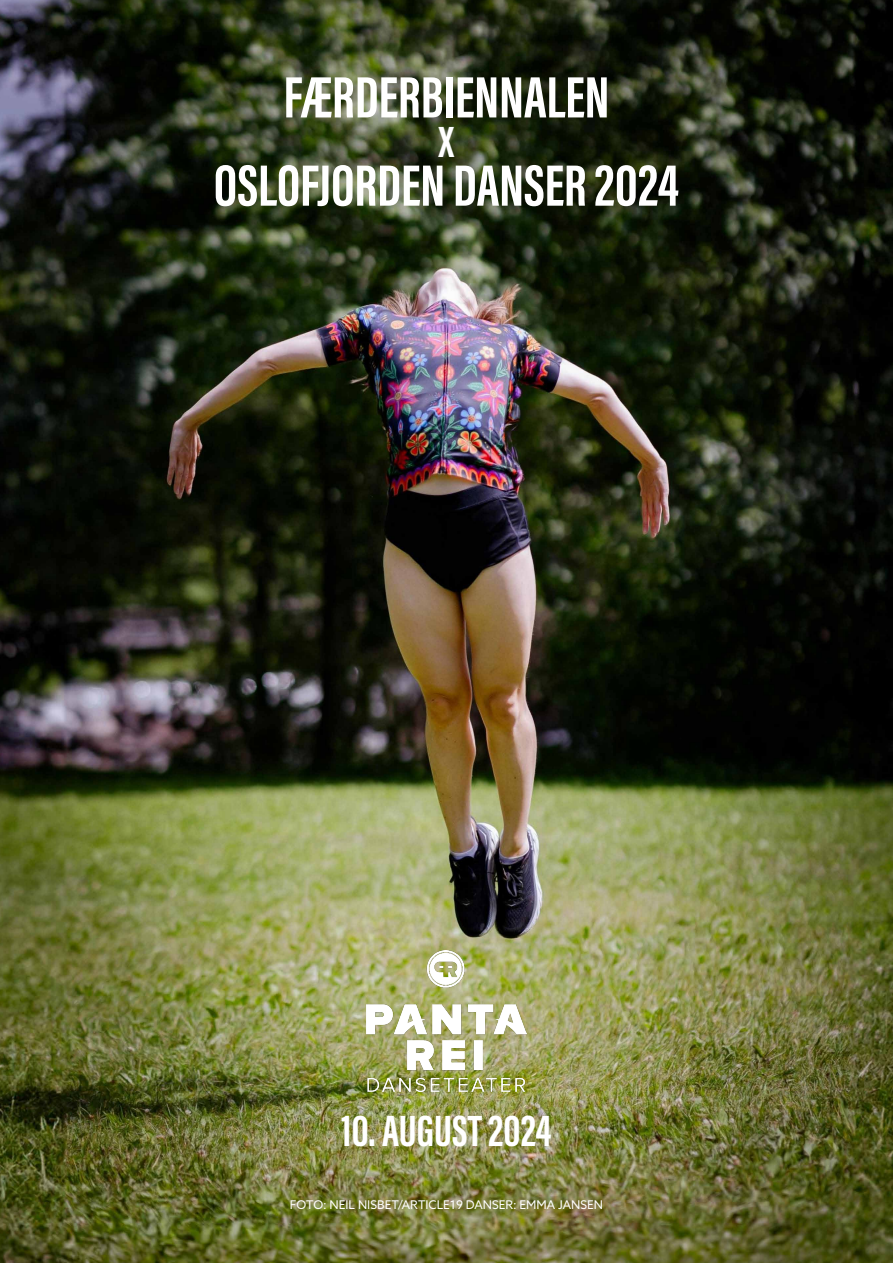
<style>
.page{position:relative;width:893px;height:1263px;background:#fff}
.page>*{position:absolute;margin:0;border:0;box-sizing:border-box;transform-origin:0 0}
.t1{font:700 60px "Acumin Pro Extra Cond";color:#fff}
.t2{font:700 45px "Acumin Pro Extra Cond";color:#fff}
.t3{font:12px "Azo Sans";color:#fff}
</style>
<div class="page">
<img style="left:0;top:0;width:893px;height:1263px">
<img style="left:366px;top:950px;width:160px;height:142px">
<p class="t1" style="left:284px;top:60px;width:327px">FÆRDERBIENNALEN</p>
<p class="t2" style="left:439px;top:114px;width:17px">X</p>
<p class="t1" style="left:214px;top:149px;width:467px">OSLOFJORDEN DANSER 2024</p>
<p class="t2" style="left:341px;top:1103px;width:212px">10. AUGUST 2024</p>
<p class="t3" style="left:290px;top:1197px;width:315px">FOTO: NEIL NISBET/ARTICLE19 DANSER: EMMA JANSEN</p>
</div>
